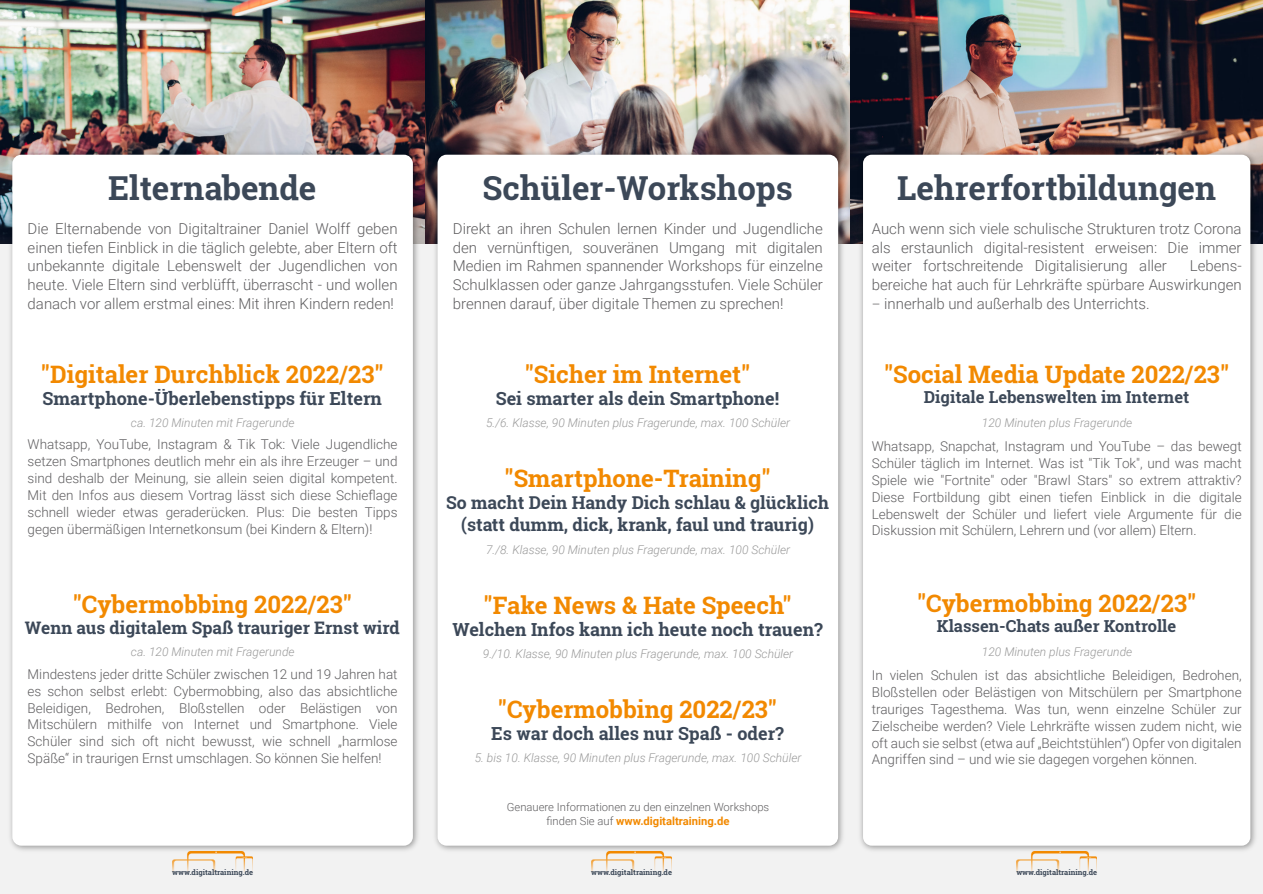
<style>
.page{position:relative;width:1263px;height:894px;background:#fff}
.page>*{position:absolute;margin:0;border:0;box-sizing:border-box;transform-origin:0 0}
.t1{font:700 33px "Roboto Slab";color:#3c4858}
.t2{font:700 24px "Roboto Slab";color:#f28900}
.t3{font:700 18px "Roboto Slab";color:#3c4858}
.t4{font:700 17.7px/22.2px "Roboto Slab";color:#3c4858;text-align:center}
.t5{font:700 17.25px "Roboto Slab";color:#3c4858}
.t6{font:700 16.5px "Roboto Slab";color:#3c4858}
.t7{font:300 15px/18.8px "Roboto";color:#5f5e60;text-align:justify}
.t8{font:300 13.5px/17px "Roboto";color:#5f5e60;text-align:justify}
.t9{font:italic 300 12px "Roboto";color:#999}
.t10{font:300 11.25px/14.1px "Roboto";color:#5f5e60;text-align:center}
.t11{font:700 7.5px "Roboto Slab";color:#3c4858}
.s1{font-size:13.5px}
.s2{font-weight:700;color:#f28900}
</style>
<div class="page">
<div style="left:0;top:0;width:1263px;height:893px;background:#f2f2f2"></div>
<img style="left:0;top:0;width:1263px;height:243px">
<img style="left:7px;top:149px;width:414px;height:702px">
<div style="left:12px;top:155px;width:401px;height:690px;background:#fff;border-radius:9px"></div>
<img style="left:432px;top:149px;width:414px;height:702px">
<div style="left:438px;top:155px;width:400px;height:690px;background:#fff;border-radius:9px"></div>
<img style="left:858px;top:149px;width:400px;height:702px">
<div style="left:863px;top:155px;width:387px;height:690px;background:#fff;border-radius:9px"></div>
<img style="left:1016px;top:851px;width:81px;height:21px">
<img style="left:591px;top:851px;width:81px;height:21px">
<img style="left:172px;top:851px;width:81px;height:21px">
<h1 class="t1" style="left:108px;top:165px;width:210px">Elternabende</h1>
<h1 class="t1" style="left:483px;top:165px;width:312px">Schüler-Workshops</h1>
<h1 class="t1" style="left:897px;top:165px;width:321px">Lehrerfortbildungen</h1>
<p class="t7" style="left:28px;top:221px;width:371px">Die Elternabende von Digitaltrainer Daniel Wolff geben einen tiefen Einblick in die täglich gelebte, aber Eltern oft unbekannte digitale Lebenswelt der Jugendlichen von heute. Viele Eltern sind verblüfft, überrascht - und wollen danach vor allem erstmal eines: Mit ihren Kindern reden!</p>
<p class="t7" style="left:453px;top:221px;width:371px">Direkt an ihren Schulen lernen Kinder und Jugendliche den vernünftigen, souveränen Umgang mit digitalen Medien im Rahmen spannender Workshops für einzelne Schulklassen oder ganze Jahrgangsstufen. Viele Schüler brennen darauf, über digitale Themen zu sprechen!</p>
<p class="t7" style="left:872px;top:221px;width:371px">Auch wenn sich viele schulische Strukturen trotz Corona als erstaunlich digital-resistent erweisen: Die immer weiter fortschreitende Digitalisierung aller</p>
<p class="t7" style="left:872px;top:258px;width:371px;text-align:right">Lebens-<br>bereiche hat auch für Lehrkräfte spürbare Auswirkungen</p>
<p class="t7" style="left:872px;top:296px;width:279px"><span class="s1">–</span> innerhalb und außerhalb des Unterrichts.</p>
<h2 class="t2" style="left:41px;top:357px;width:344px">"Digitaler Durchblick 2022/23"</h2>
<h3 class="t3" style="left:43px;top:386px;width:341px">Smartphone-Überlebenstipps für Eltern</h3>
<p class="t9" style="left:131px;top:417px;width:165px">ca. 120 Minuten mit Fragerunde</p>
<p class="t8" style="left:28px;top:437px;width:371px">Whatsapp, YouTube, Instagram &amp; Tik Tok: Viele Jugendliche setzen Smartphones deutlich mehr ein als ihre Erzeuger – und sind deshalb der Meinung, sie allein seien digital kompetent.<br>Mit den Infos aus diesem Vortrag lässt sich diese Schieflage schnell wieder etwas geraderücken. Plus: Die besten Tipps gegen übermäßigen Internetkonsum (bei Kindern &amp; Eltern)!</p>
<h2 class="t2" style="left:73px;top:587px;width:281px">"Cybermobbing 2022/23"</h2>
<p class="t5" style="left:25px;top:616px;width:376px">Wenn aus digitalem Spaß trauriger Ernst wird</p>
<p class="t9" style="left:131px;top:646px;width:165px">ca. 120 Minuten mit Fragerunde</p>
<p class="t8" style="left:28px;top:666px;width:371px">Mindestens jeder dritte Schüler zwischen 12 und 19 Jahren hat es schon selbst erlebt: Cybermobbing, also das absichtliche Beleidigen, Bedrohen, Bloßstellen oder Belästigen von Mitschülern mithilfe von Internet und Smartphone. Viele Schüler sind sich oft nicht bewusst, wie schnell „harmlose Späße“ in traurigen Ernst umschlagen. So können Sie helfen!</p>
<h2 class="t2" style="left:525px;top:357px;width:227px">"Sicher im Internet"</h2>
<h3 class="t3" style="left:496px;top:386px;width:285px">Sei smarter als dein Smartphone!</h3>
<p class="t9" style="left:486px;top:417px;width:305px">5./6. Klasse, 90 Minuten plus Fragerunde, max. 100 Schüler</p>
<h2 class="t2" style="left:504px;top:461px;width:268px">"Smartphone-Training"</h2>
<h3 class="t4" style="left:446px;top:490px;width:384px">So macht Dein Handy Dich schlau &amp; glücklich (statt dumm, dick, krank, faul und traurig)</h3>
<p class="t9" style="left:486px;top:544px;width:305px">7./8. Klasse, 90 Minuten plus Fragerunde, max. 100 Schüler</p>
<h2 class="t2" style="left:484px;top:588px;width:309px">"Fake News &amp; Hate Speech"</h2>
<h3 class="t3" style="left:452px;top:617px;width:372px">Welchen Infos kann ich heute noch trauen?</h3>
<p class="t9" style="left:483px;top:648px;width:312px">9./10. Klasse, 90 Minuten plus Fragerunde, max. 100 Schüler</p>
<h2 class="t2" style="left:498px;top:692px;width:281px">"Cybermobbing 2022/23"</h2>
<h3 class="t3" style="left:491px;top:721px;width:294px">Es war doch alles nur Spaß - oder?</h3>
<p class="t9" style="left:475px;top:752px;width:328px">5. bis 10. Klasse, 90 Minuten plus Fragerunde, max. 100 Schüler</p>
<p class="t10" style="left:507px;top:801px;width:264px">Genauere Informationen zu den einzelnen Workshops finden Sie auf <span class="s2">www.digitaltraining.de</span></p>
<h2 class="t2" style="left:884px;top:357px;width:347px">"Social Media Update 2022/23"</h2>
<p class="t6" style="left:924px;top:386px;width:267px">Digitale Lebenswelten im Internet</p>
<p class="t9" style="left:982px;top:417px;width:152px">120 Minuten plus Fragerunde</p>
<p class="t8" style="left:872px;top:439px;width:371px">Whatsapp, Snapchat, Instagram und YouTube – das bewegt Schüler täglich im Internet. Was ist "Tik Tok", und was macht Spiele wie "Fortnite" oder "Brawl Stars" so extrem attraktiv?<br>Diese Fortbildung gibt einen tiefen Einblick in die digitale Lebenswelt der Schüler und liefert viele Argumente für die Diskussion mit Schülern, Lehrern und (vor allem) Eltern.</p>
<h2 class="t2" style="left:917px;top:586px;width:281px">"Cybermobbing 2022/23"</h2>
<p class="t6" style="left:937px;top:614px;width:241px">Klassen-Chats außer Kontrolle</p>
<p class="t9" style="left:982px;top:646px;width:152px">120 Minuten plus Fragerunde</p>
<p class="t8" style="left:872px;top:668px;width:371px">In vielen Schulen ist das absichtliche Beleidigen, Bedrohen, Bloßstellen oder Belästigen von Mitschülern per Smartphone trauriges Tagesthema. Was tun, wenn einzelne Schüler zur Zielscheibe werden? Viele Lehrkräfte wissen zudem nicht, wie oft auch sie selbst (etwa auf „Beichtstühlen“) Opfer von digitalen Angriffen sind – und wie sie dagegen vorgehen können.</p>
<p class="t11" style="left:172px;top:866px;width:82px">www.digitaltraining.de</p>
<p class="t11" style="left:591px;top:866px;width:82px">www.digitaltraining.de</p>
<p class="t11" style="left:1016px;top:866px;width:82px">www.digitaltraining.de</p>
</div>
